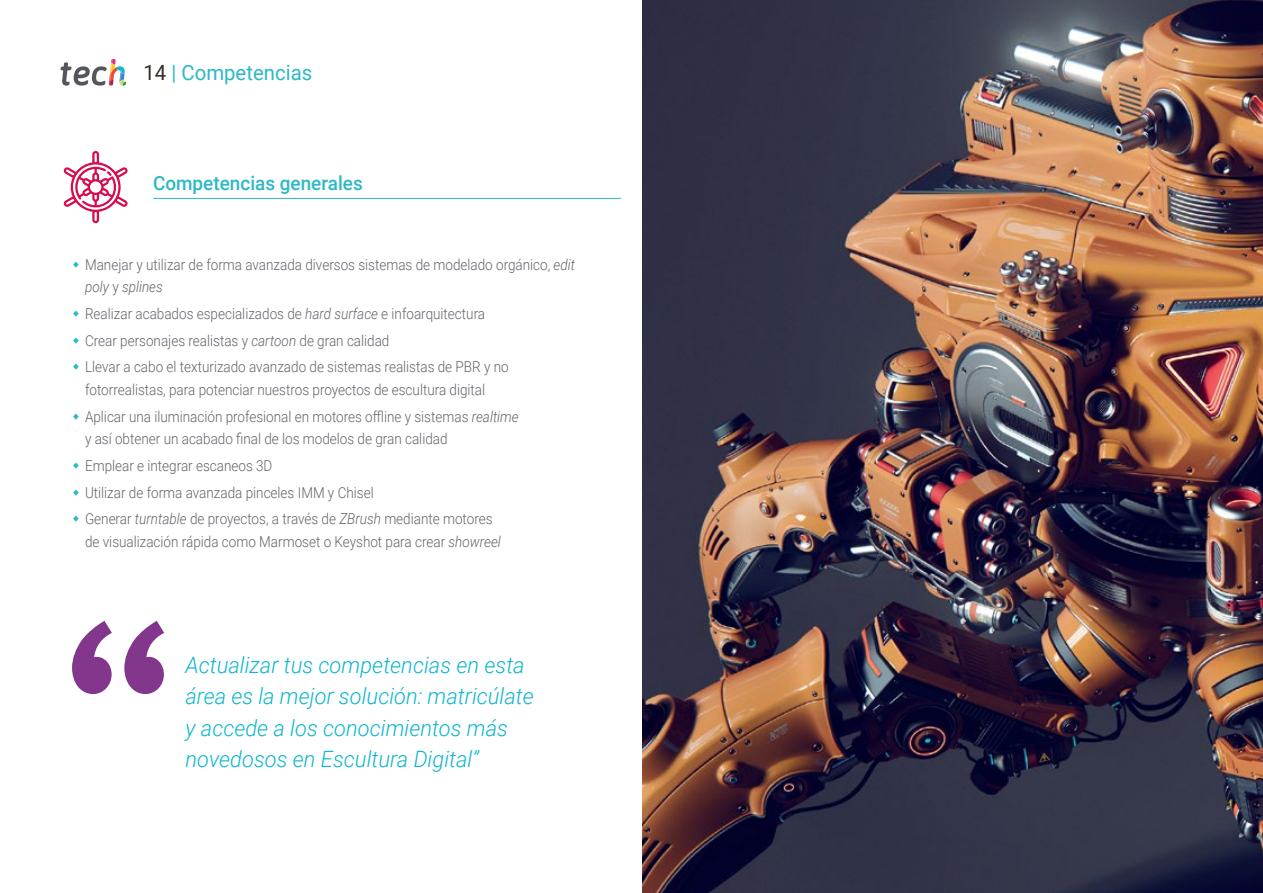
<style>
.page{position:relative;width:1263px;height:893px;background:#fff}
.page>*{position:absolute;margin:0;border:0;box-sizing:border-box;transform-origin:0 0}
.t1{font:italic 300 22.5px/31.5px "Roboto";color:#0fb6cf}
.t2{font:21px "Roboto";color:#2db8c5}
.t3{font:500 19.5px "Roboto";color:#2db8c5}
.t4{font:300 15px/26.7px "Roboto";color:#61646a;scale:.9 1}
.s1{color:#312e20}
.s2{font-style:italic}
</style>
<div class="page">
<hr style="left:153px;top:198px;width:468px;height:1px;background:#2db8c5">
<svg style="left:63px;top:151px;width:65px;height:72px"></svg>
<svg style="left:61px;top:59px;width:65px;height:27px"></svg>
<img style="left:642px;top:0;width:621px;height:893px">
<svg style="left:72px;top:621px;width:92px;height:73px"></svg>
<h2 class="t2" style="left:144px;top:57px;width:170px"><span class="s1">14</span> | Competencias</h2>
<h3 class="t3" style="left:153px;top:169px;width:211px">Competencias generales</h3>
<p class="t4" style="left:85px;top:252px;width:546px;line-height:22.5px">Manejar y utilizar de forma avanzada diversos sistemas de modelado orgánico, <span class="s2">edit poly</span> y <span class="s2">splines</span></p>
<p class="t4" style="left:85px;top:300px;width:472px">Realizar acabados especializados de <span class="s2">hard surface</span> e infoarquitectura<br>Crear personajes realistas y <span class="s2">cartoon</span> de gran calidad<br>Llevar a cabo el texturizado avanzado de sistemas realistas de PBR y no</p>
<p class="t4" style="left:85px;top:376px;width:483px">fotorrealistas, para potenciar nuestros proyectos de escultura digital<br>Aplicar una iluminación profesional en motores offline y sistemas <span class="s2">realtime</span></p>
<p class="t4" style="left:85px;top:425px;width:454px">y así obtener un acabado final de los modelos de gran calidad Emplear e integrar escaneos 3D<br>Utilizar de forma avanzada pinceles IMM y Chisel<br>Generar <span class="s2">turntable</span> de proyectos, a través de <span class="s2">ZBrush</span> mediante motores</p>
<p class="t4" style="left:85px;top:528px;width:463px">de visualización rápida como Marmoset o Keyshot para crear <span class="s2">showreel</span></p>
<h1 class="t1" style="left:185px;top:648px;width:350px">Actualizar tus competencias en esta área es la mejor solución: matricúlate y accede a los conocimientos más novedosos en Escultura Digital”</h1>
</div>
